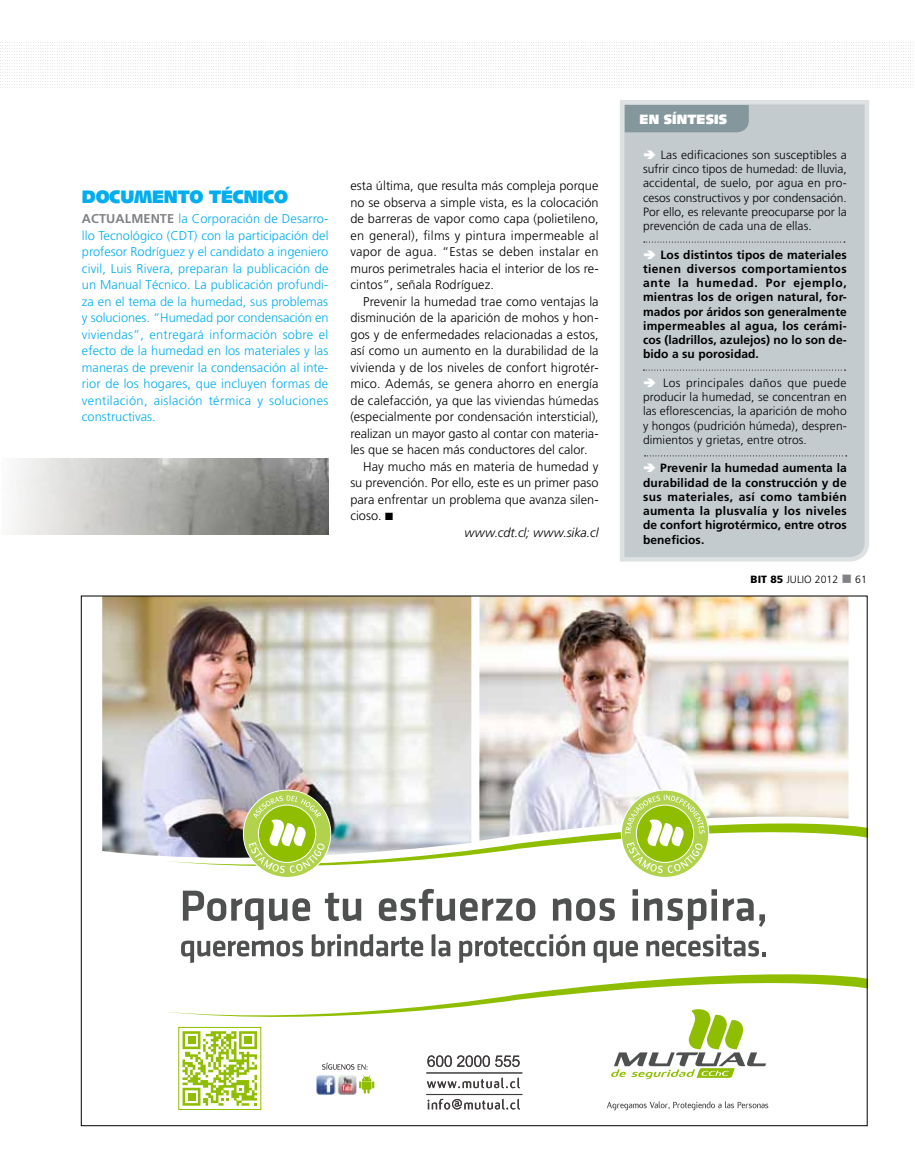
<style>
.page{position:relative;width:915px;height:1170px;background:#fff}
.page>*{position:absolute;margin:0;border:0;box-sizing:border-box;transform-origin:0 0}
.t1{font:900 18px "Syntax";letter-spacing:-.01em;color:#00aeef}
.t2{font:900 13.5px "Syntax";letter-spacing:.005em;color:#fff}
.t3{font:300 12.75px/16.5px "Frutiger";letter-spacing:.005em;color:#000;text-align:justify}
.t4{font:300 12.75px/16.5px "Frutiger";letter-spacing:.03em;color:#00aeef;text-align:justify}
.t5{font:italic 300 12.75px "Frutiger";color:#000}
.t6{font:700 12px/14.2px "Frutiger";letter-spacing:.01em;color:#000;text-align:justify}
.t7{font:300 12px/14.2px "Frutiger";letter-spacing:.005em;color:#000;text-align:justify}
.t8{font:300 10.5px "Frutiger";letter-spacing:.005em;color:#000}
.s1{font-weight:700;color:#808285}
.s2{font-weight:900}
.s3{color:#808285}
</style>
<div class="page">
<svg style="left:0;top:42px;width:913px;height:46px"></svg>
<div style="left:620px;top:100px;width:249px;height:462px;background:#c4cbce"></div>
<svg style="left:643px;top:241px;width:201px;height:1px"></svg>
<div style="left:624px;top:105px;width:124px;height:27px;background:#83979c"></div>
<svg style="left:643px;top:369px;width:202px;height:1px"></svg>
<svg style="left:644px;top:455px;width:202px;height:1px"></svg>
<img style="left:12px;top:458px;width:316px;height:76px">
<svg style="left:181px;top:940px;width:122px;height:18px"></svg>
<svg style="left:311px;top:934px;width:112px;height:22px"></svg>
<svg style="left:431px;top:934px;width:19px;height:22px"></svg>
<svg style="left:459px;top:934px;width:126px;height:24px"></svg>
<svg style="left:593px;top:940px;width:44px;height:18px"></svg>
<svg style="left:183px;top:890px;width:80px;height:40px"></svg>
<svg style="left:269px;top:898px;width:41px;height:23px"></svg>
<svg style="left:325px;top:892px;width:36px;height:29px"></svg>
<svg style="left:378px;top:888px;width:157px;height:33px"></svg>
<svg style="left:552px;top:898px;width:62px;height:23px"></svg>
<svg style="left:632px;top:889px;width:5px;height:31px"></svg>
<svg style="left:644px;top:889px;width:121px;height:67px"></svg>
<img style="left:102px;top:597px;width:369px;height:259px">
<img style="left:479px;top:597px;width:369px;height:211px">
<img style="left:316px;top:1075px;width:41px;height:19px">
<svg style="left:322px;top:1062px;width:45px;height:7px"></svg>
<svg style="left:359px;top:1075px;width:15px;height:18px"></svg>
<svg style="left:426px;top:1055px;width:96px;height:54px"></svg>
<hr style="left:426px;top:1072px;width:96px;height:1px;background:#3f3b3a">
<hr style="left:426px;top:1093px;width:96px;height:1px;background:#3f3b3a">
<svg style="left:182px;top:1031px;width:75px;height:74px"></svg>
<svg style="left:607px;top:1101px;width:161px;height:9px"></svg>
<svg style="left:611px;top:1027px;width:155px;height:52px"></svg>
<svg style="left:168px;top:958px;width:697px;height:69px"></svg>
<svg style="left:165px;top:808px;width:700px;height:68px"></svg>
<svg style="left:243px;top:790px;width:87px;height:87px"></svg>
<svg style="left:248px;top:795px;width:77px;height:78px;background:#b6d262"></svg>
<svg style="left:621px;top:790px;width:87px;height:87px"></svg>
<svg style="left:625px;top:794px;width:79px;height:79px"></svg>
<svg style="left:643px;top:150px;width:12px;height:9px"></svg>
<svg style="left:643px;top:250px;width:12px;height:8px"></svg>
<svg style="left:643px;top:378px;width:12px;height:9px"></svg>
<svg style="left:643px;top:463px;width:12px;height:9px"></svg>
<h1 class="t1" style="left:82px;top:186px;width:208px">DOCUMENTO TÉCNICO</h1>
<p class="t4" style="left:82px;top:211px;width:248px"><span class="s1">Actualmente</span> la Corporación de Desarro&shy;llo Tecnológico (CDT) con la participación del profesor Rodríguez y el candidato a ingeniero civil, Luis Rivera, preparan la publicación de un Manual Técnico. La publicación profundi&shy;za en el tema de la humedad, sus problemas y soluciones. “Humedad por condensación en viviendas”, entregará información sobre el efecto de la humedad en los materiales y las maneras de prevenir la condensación al inte&shy;rior de los hogares, que incluyen formas de ventilación, aislación térmica y soluciones constructivas.</p>
<p class="t3" style="left:350px;top:177px;width:250px">esta última, que resulta más compleja porque no se observa a simple vista, es la colocación de barreras de vapor como capa (polietileno, en general), films y pintura impermeable al vapor de agua. “Estas se deben instalar en muros perimetrales hacia el interior de los re&shy;cintos”, señala Rodríguez.</p>
<p class="t3" style="left:363px;top:293px;width:237px">Prevenir la humedad trae como ventajas la</p>
<p class="t3" style="left:350px;top:309px;width:250px">disminución de la aparición de mohos y hon-</p>
<p class="t3" style="left:350px;top:326px;width:250px">gos y de enfermedades relacionadas a estos,</p>
<p class="t3" style="left:350px;top:342px;width:250px">así como un aumento en la durabilidad de la</p>
<p class="t3" style="left:350px;top:359px;width:250px">vivienda y de los niveles de confort higrotér-</p>
<p class="t3" style="left:350px;top:375px;width:249px">mico. Además, se genera ahorro en energía</p>
<p class="t3" style="left:350px;top:392px;width:250px">de calefacción, ya que las viviendas húmedas</p>
<p class="t3" style="left:350px;top:408px;width:250px">(especialmente por condensación intersticial),</p>
<p class="t3" style="left:350px;top:425px;width:250px">realizan un mayor gasto al contar con materia-</p>
<p class="t3" style="left:350px;top:441px;width:239px">les que se hacen más conductores del calor.</p>
<p class="t3" style="left:363px;top:458px;width:237px">Hay mucho más en materia de humedad y</p>
<p class="t3" style="left:350px;top:474px;width:249px">su prevención. Por ello, este es un primer paso</p>
<p class="t3" style="left:350px;top:491px;width:250px">para enfrentar un problema que avanza silen-</p>
<p class="t3" style="left:350px;top:507px;width:44px">cioso. ■</p>
<p class="t5" style="left:464px;top:525px;width:136px">www.cdt.cl; www.sika.cl</p>
<p class="t2" style="left:639px;top:111px;width:89px">EN SÍNTESIS</p>
<p class="t7" style="left:642px;top:147px;width:205px;text-indent:18px">Las edificaciones son susceptibles a sufrir cinco tipos de humedad: de lluvia, accidental, de suelo, por agua en pro&shy;cesos constructivos y por condensación.<br>Por ello, es relevante preocuparse por la prevención de cada una de ellas.</p>
<p class="t6" style="left:642px;top:247px;width:205px;text-indent:17px">Los distintos tipos de materiales tienen diversos comportamientos ante la humedad. Por ejemplo, mientras los de origen natural, for&shy;mados por áridos son generalmente impermeables al agua, los cerámi&shy;cos (ladrillos, azulejos) no lo son de&shy;bido a su porosidad.</p>
<p class="t7" style="left:642px;top:375px;width:205px;text-indent:20px">Los principales daños que puede producir la humedad, se concentran en las eflorescencias, la aparición de moho y hongos (pudrición húmeda), despren&shy;dimientos y grietas, entre otros.</p>
<p class="t6" style="left:642px;top:461px;width:205px;text-indent:17px">Prevenir la humedad aumenta la durabilidad de la construcción y de sus materiales, así como también aumenta la plusvalía y los niveles de confort higrotérmico, entre otros beneficios.</p>
<p class="t8" style="left:750px;top:573px;width:118px"><span class="s2">BIT 85</span> julio 2012 <span class="s3">■</span> 61</p>
</div>
